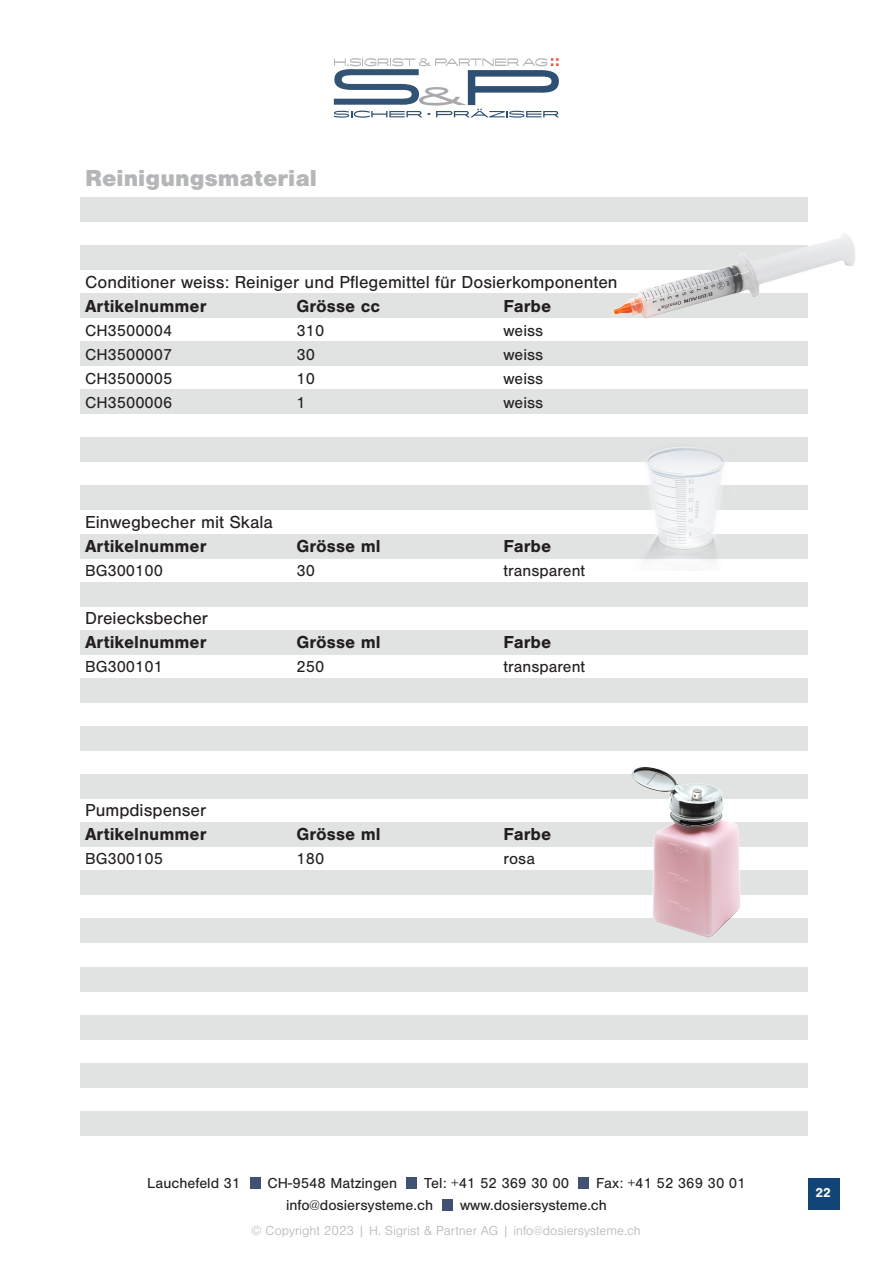
<style>
.page{position:relative;width:893px;height:1263px;background:#fff}
.page>*{position:absolute;margin:0;border:0;box-sizing:border-box;transform-origin:0 0}
.Titel_hell{font:900 24px "Nimbus San";color:#b5b6b8}
.Titel_regular{font:18px "Nimbus San";color:#231f20}
.Titel_bold{font:700 18px "Nimbus San";color:#231f20}
.Text{font:16.5px "Nimbus San";color:#231f20}
.t1{font:15px "Nimbus San";color:#231f20}
.t2{font:300 13.5px "Nimbus San";color:#b5b6b8}
.t3{font:700 13.5px "Nimbus San";color:#fff}
</style>
<div class="page">
<div style="left:808px;top:1178px;width:31px;height:31px;background:#124577"></div>
<div style="left:250px;top:1178px;width:10px;height:11px;background:#405171"></div>
<div style="left:406px;top:1178px;width:11px;height:11px;background:#405171"></div>
<div style="left:442px;top:1199px;width:11px;height:11px;background:#405171"></div>
<div style="left:578px;top:1178px;width:10px;height:11px;background:#405171"></div>
<svg style="left:334px;top:58px;width:225px;height:60px"></svg>
<div style="left:81px;top:293px;width:727px;height:24px;background:#e1e2e2"></div>
<div style="left:81px;top:197px;width:727px;height:24px;background:#e1e2e2"></div>
<div style="left:81px;top:341px;width:727px;height:25px;background:#e1e2e2"></div>
<div style="left:81px;top:245px;width:727px;height:24px;background:#e1e2e2"></div>
<div style="left:81px;top:390px;width:727px;height:24px;background:#e1e2e2"></div>
<div style="left:81px;top:438px;width:727px;height:24px;background:#e1e2e2"></div>
<div style="left:81px;top:486px;width:727px;height:24px;background:#e1e2e2"></div>
<div style="left:81px;top:534px;width:727px;height:24px;background:#e1e2e2"></div>
<div style="left:81px;top:582px;width:727px;height:24px;background:#e1e2e2"></div>
<div style="left:81px;top:630px;width:727px;height:24px;background:#e1e2e2"></div>
<div style="left:81px;top:678px;width:727px;height:24px;background:#e1e2e2"></div>
<div style="left:81px;top:726px;width:727px;height:24px;background:#e1e2e2"></div>
<div style="left:81px;top:774px;width:727px;height:25px;background:#e1e2e2"></div>
<div style="left:81px;top:823px;width:727px;height:24px;background:#e1e2e2"></div>
<div style="left:81px;top:871px;width:727px;height:24px;background:#e1e2e2"></div>
<div style="left:81px;top:919px;width:727px;height:24px;background:#e1e2e2"></div>
<div style="left:81px;top:967px;width:727px;height:24px;background:#e1e2e2"></div>
<div style="left:81px;top:1015px;width:727px;height:24px;background:#e1e2e2"></div>
<div style="left:81px;top:1063px;width:727px;height:24px;background:#e1e2e2"></div>
<div style="left:81px;top:1111px;width:727px;height:24px;background:#e1e2e2"></div>
<img style="left:630px;top:447px;width:120px;height:123px">
<img style="left:616px;top:750px;width:147px;height:188px">
<img style="left:607px;top:234px;width:248px;height:85px">
<p class="Titel_hell" style="left:85px;top:164px;width:233px">Reinigungsmaterial</p>
<p class="Titel_regular" style="left:85px;top:273px;width:534px">Conditioner weiss: Reiniger und Pflegemittel für Dosierkomponenten</p>
<p class="Titel_bold" style="left:85px;top:296px;width:123px">Artikelnummer</p>
<p class="Titel_bold" style="left:297px;top:296px;width:85px">Grösse cc</p>
<p class="Titel_bold" style="left:504px;top:296px;width:49px">Farbe</p>
<p class="Text" style="left:85px;top:322px;width:89px">CH3500004</p>
<p class="Text" style="left:297px;top:322px;width:29px">310</p>
<p class="Text" style="left:504px;top:322px;width:41px">weiss</p>
<p class="Text" style="left:85px;top:346px;width:89px">CH3500007</p>
<p class="Text" style="left:297px;top:346px;width:20px">30</p>
<p class="Text" style="left:504px;top:346px;width:41px">weiss</p>
<p class="Text" style="left:85px;top:370px;width:89px">CH3500005</p>
<p class="Text" style="left:297px;top:370px;width:20px">10</p>
<p class="Text" style="left:504px;top:370px;width:41px">weiss</p>
<p class="Text" style="left:85px;top:394px;width:89px">CH3500006</p>
<p class="Text" style="left:297px;top:394px;width:11px">1</p>
<p class="Text" style="left:504px;top:394px;width:41px">weiss</p>
<p class="Titel_regular" style="left:85px;top:513px;width:189px">Einwegbecher mit Skala</p>
<p class="Titel_bold" style="left:85px;top:536px;width:123px">Artikelnummer</p>
<p class="Titel_bold" style="left:297px;top:536px;width:86px">Grösse ml</p>
<p class="Titel_bold" style="left:504px;top:536px;width:49px">Farbe</p>
<p class="Text" style="left:85px;top:562px;width:79px">BG300100</p>
<p class="Text" style="left:297px;top:562px;width:20px">30</p>
<p class="Text" style="left:504px;top:562px;width:83px">transparent</p>
<p class="Titel_regular" style="left:85px;top:609px;width:125px">Dreiecksbecher</p>
<p class="Titel_bold" style="left:85px;top:632px;width:123px">Artikelnummer</p>
<p class="Titel_bold" style="left:297px;top:632px;width:86px">Grösse ml</p>
<p class="Titel_bold" style="left:504px;top:632px;width:49px">Farbe</p>
<p class="Text" style="left:85px;top:658px;width:79px">BG300101</p>
<p class="Text" style="left:297px;top:658px;width:29px">250</p>
<p class="Text" style="left:504px;top:658px;width:83px">transparent</p>
<p class="Titel_regular" style="left:85px;top:801px;width:123px">Pumpdispenser</p>
<p class="Titel_bold" style="left:85px;top:824px;width:123px">Artikelnummer</p>
<p class="Titel_bold" style="left:297px;top:824px;width:86px">Grösse ml</p>
<p class="Titel_bold" style="left:504px;top:824px;width:49px">Farbe</p>
<p class="Text" style="left:85px;top:850px;width:79px">BG300105</p>
<p class="Text" style="left:297px;top:850px;width:29px">180</p>
<p class="Text" style="left:504px;top:850px;width:33px">rosa</p>
<p class="t1" style="left:147px;top:1175px;width:95px">Lauchefeld 31</p>
<p class="t1" style="left:267px;top:1175px;width:131px">CH-9548 Matzingen</p>
<p class="t1" style="left:424px;top:1175px;width:146px">Tel: +41 52 369 30 00</p>
<p class="t1" style="left:596px;top:1175px;width:151px">Fax: +41 52 369 30 01</p>
<p class="t1" style="left:286px;top:1196px;width:149px">info@dosiersysteme.ch</p>
<p class="t1" style="left:460px;top:1196px;width:148px">www.dosiersysteme.ch</p>
<p class="t2" style="left:251px;top:1223px;width:391px">© Copyright 2023 | H. Sigrist &amp; Partner AG | info@dosiersysteme.ch</p>
<p class="t3" style="left:815px;top:1185px;width:17px">22</p>
</div>
